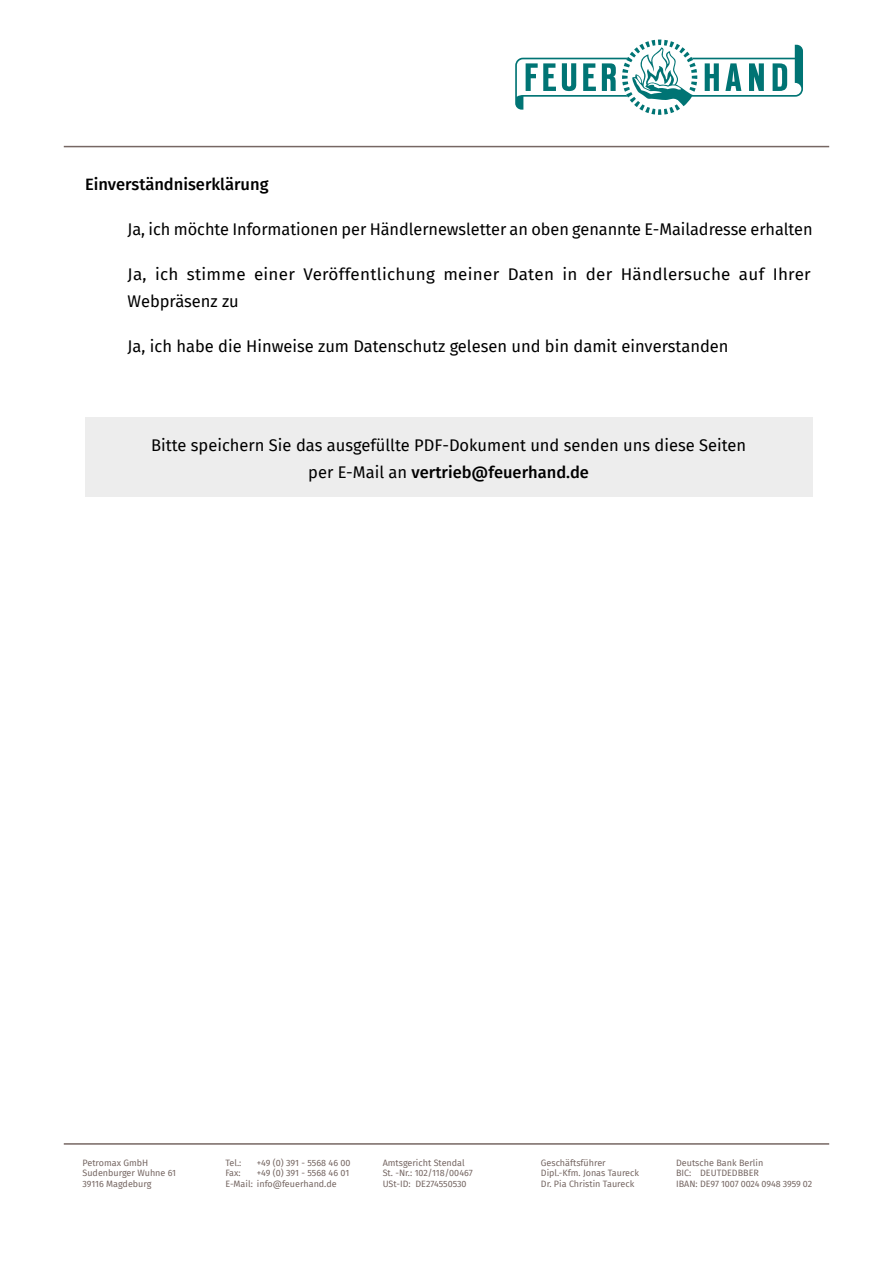
<style>
.page{position:relative;width:893px;height:1263px;background:#fff}
.page>*{position:absolute;margin:0;border:0;box-sizing:border-box;transform-origin:0 0}
.t1{font:16.5px/27px "Fira Sans";color:#000}
.t2{font:500 16.5px "Fira Sans";color:#000}
.t3{font:9px/10.8px "Fira Sans";color:#766763}
.s1{font-weight:500}
</style>
<div class="page">
<div style="left:85px;top:418px;width:727px;height:79px;background:#ededed"></div>
<hr style="left:64px;top:146px;width:765px;height:1px;background:#766763">
<hr style="left:64px;top:1143px;width:765px;height:2px;background:#766763">
<svg style="left:515px;top:40px;width:288px;height:75px"></svg>
<p class="t2" style="left:85px;top:171px;width:185px">Einverständniserklärung</p>
<p class="t1" style="left:128px;top:215px;width:686px">Ja, ich möchte Informationen per Händlernewsletter an oben genannte E-Mailadresse erhalten</p>
<p class="t1" style="left:128px;top:260px;width:685px">Ja, ich stimme einer Veröffentlichung meiner Daten in der Händlersuche auf Ihrer<br>Webpräsenz zu</p>
<p class="t1" style="left:128px;top:332px;width:602px">Ja, ich habe die Hinweise zum Datenschutz gelesen und bin damit einverstanden</p>
<p class="t1" style="left:151px;top:431px;width:596px;text-align:center">Bitte speichern Sie das ausgefüllte PDF-Dokument und senden uns diese Seiten per E-Mail an <span class="s1">vertrieb@feuerhand.de</span></p>
<p class="t3" style="left:225px;top:1157px;width:18px">Tel.:</p>
<p class="t3" style="left:257px;top:1157px;width:95px">+49 (0) 391 - 5568 46 00</p>
<p class="t3" style="left:225px;top:1167px;width:17px">Fax:</p>
<p class="t3" style="left:225px;top:1167px;width:125px;text-indent:32px">+49 (0) 391 - 5568 46 01<br>E-Mail: info@feuerhand.de</p>
<p class="t3" style="left:676px;top:1157px;width:138px">Deutsche Bank Berlin<br>BIC: DEUTDEDBBER<br>IBAN: DE97 1007 0024 0948 3959 02</p>
<p class="t3" style="left:383px;top:1157px;width:91px">Amtsgericht Stendal<br>St. -Nr.: 102/118/00467<br>USt-ID: DE274550530</p>
<p class="t3" style="left:82px;top:1157px;width:95px">Petromax GmbH<br>Sudenburger Wuhne 61<br>39116 Magdeburg</p>
<p class="t3" style="left:541px;top:1157px;width:100px">Geschäftsführer<br>Dipl.-Kfm. Jonas Taureck<br>Dr. Pia Christin Taureck</p>
</div>
